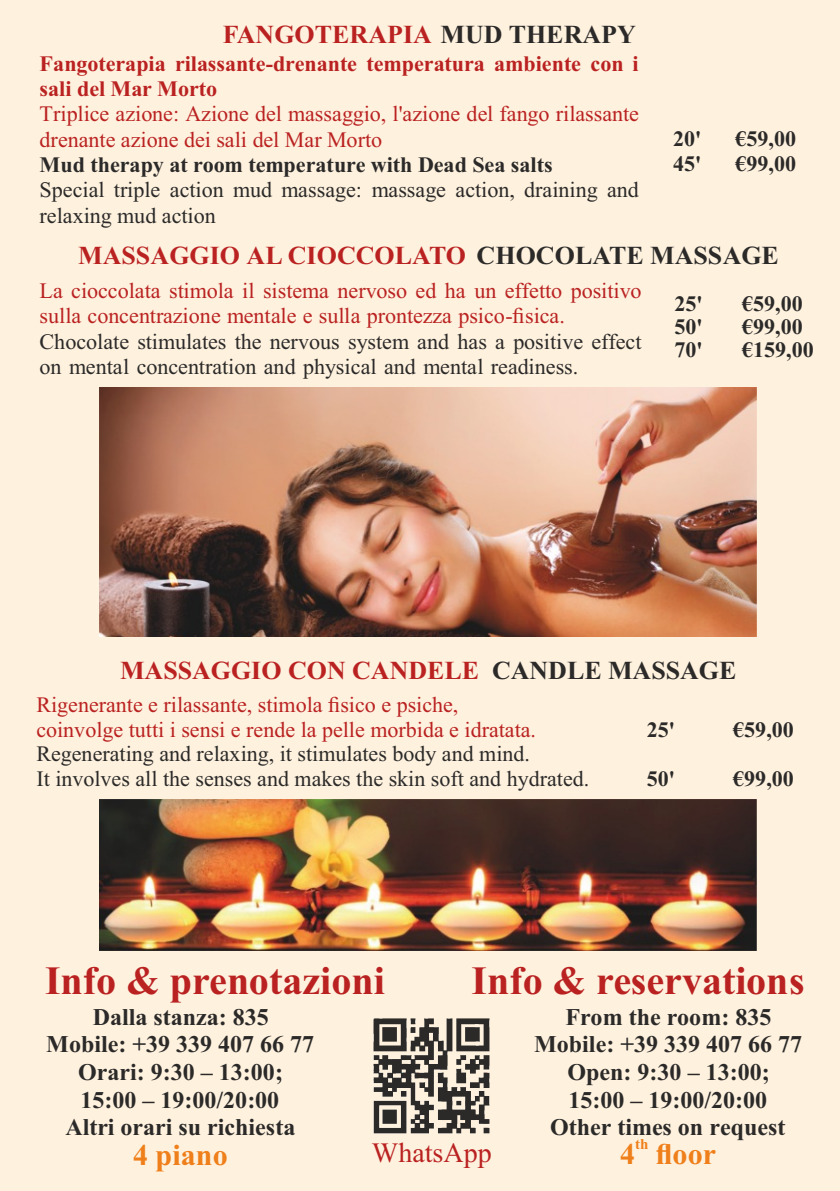
<style>
.page{position:relative;width:840px;height:1191px;background:#fff}
.page>*{position:absolute;margin:0;border:0;box-sizing:border-box;transform-origin:0 0}
.t1{font:700 40px "Times New Roman";color:#ba2221}
.t2{font:700 30px "Times New Roman";color:#ef7f1a}
.t3{font:28px "Times New Roman";color:#ba2221}
.t4{font:700 26px "Times New Roman";color:#ba2221}
.t5{font:700 24px/27.6px "Times New Roman";color:#2b2a29;text-align:center}
.t6{font:22px/25.2px "Times New Roman";color:#ba2221}
.t7{font:22px/25.2px "Times New Roman";color:#2b2a29}
.t8{font:700 22px/25.2px "Times New Roman";color:#2b2a29}
.t9{font:700 22px/25.2px "Times New Roman";color:#ba2221}
.t10{font:700 15px "Times New Roman";color:#ef7f1a}
.s1{color:#2b2a29}
</style>
<div class="page">
<div style="left:0;top:0;width:839px;height:1191px;background:#fef1de"></div>
<img style="left:99px;top:387px;width:657px;height:250px">
<img style="left:99px;top:800px;width:657px;height:150px">
<img style="left:373px;top:1018px;width:117px;height:116px">
<p class="t4" style="left:223px;top:25px;width:414px">FANGOTERAPIA <span class="s1">MUD THERAPY</span></p>
<p class="t9" style="left:40px;top:54px;width:600px">Fangoterapia rilassante-drenante temperatura ambiente con i sali del Mar Morto</p>
<p class="t6" style="left:40px;top:104px;width:600px">Triplice azione: Azione del massaggio, l'azione del fango rilassante drenante azione dei sali del Mar Morto</p>
<p class="t8" style="left:40px;top:155px;width:514px">Mud therapy at room temperature with Dead Sea salts</p>
<p class="t7" style="left:40px;top:179px;width:600px">Special triple action mud massage: massage action, draining and relaxing mud action</p>
<p class="t8" style="left:672px;top:128px;width:30px">20'<br>45'</p>
<p class="t8" style="left:735px;top:128px;width:62px">€59,00 €99,00</p>
<p class="t4" style="left:78px;top:246px;width:701px">MASSAGGIO AL CIOCCOLATO <span class="s1">CHOCOLATE MASSAGE</span></p>
<p class="t6" style="left:40px;top:280px;width:603px">La cioccolata stimola il sistema nervoso ed ha un effetto positivo sulla concentrazione mentale e sulla prontezza psico-fisica.</p>
<p class="t7" style="left:123px;top:356px;width:8px">l</p>
<p class="t7" style="left:477px;top:356px;width:8px">l</p>
<p class="t8" style="left:674px;top:293px;width:30px">25'</p>
<p class="t8" style="left:741px;top:293px;width:62px">€59,00</p>
<p class="t8" style="left:674px;top:339px;width:30px">70'</p>
<p class="t8" style="left:741px;top:339px;width:73px">€159,00</p>
<p class="t8" style="left:674px;top:316px;width:30px">50'</p>
<p class="t8" style="left:741px;top:316px;width:62px">€99,00</p>
<p class="t7" style="left:40px;top:331px;width:603px">Chocolate stimulates the nervous system and has a positive effect on menta concentration and physical and menta readiness.</p>
<p class="t4" style="left:120px;top:661px;width:617px">MASSAGGIO CON CANDELE <span class="s1">CANDLE MASSAGE</span></p>
<p class="t6" style="left:36px;top:695px;width:501px;line-height:24.4px">Rigenerante e rilassante, stimola fisico e psiche, coinvolge tutti i sensi e rende la pelle morbida e idratata.</p>
<p class="t7" style="left:36px;top:744px;width:554px;line-height:24.4px">Regenerating and relaxing, it stimulates body and mind.<br>It involves all the senses and makes the skin soft and hydrated.</p>
<p class="t8" style="left:646px;top:719px;width:30px">25'</p>
<p class="t8" style="left:732px;top:719px;width:62px">€59,00</p>
<p class="t8" style="left:646px;top:768px;width:30px">50'</p>
<p class="t8" style="left:732px;top:768px;width:62px">€99,00</p>
<h1 class="t1" style="left:45px;top:966px;width:341px">Info &amp; prenotazioni</h1>
<p class="t5" style="left:46px;top:1005px;width:269px">Dalla stanza: 835<br>Mobile: +39 339 407 66 77<br>Orari: 9:30 – 13:00;<br>15:00 – 19:00/20:00<br>Altri orari su richiesta</p>
<h2 class="t2" style="left:133px;top:1144px;width:96px">4 piano</h2>
<h1 class="t1" style="left:471px;top:966px;width:334px">Info &amp; reservations</h1>
<p class="t5" style="left:534px;top:1005px;width:269px">From the room: 835<br>Mobile: +39 339 407 66 77<br>Open: 9:30 – 13:00;<br>15:00 – 19:00/20:00<br>Other times on request</p>
<p class="t10" style="left:634px;top:1138px;width:15px">th</p>
<p class="t3" style="left:372px;top:1142px;width:121px">WhatsApp</p>
<h2 class="t2" style="left:619px;top:1143px;width:97px">4 floor</h2>
</div>
